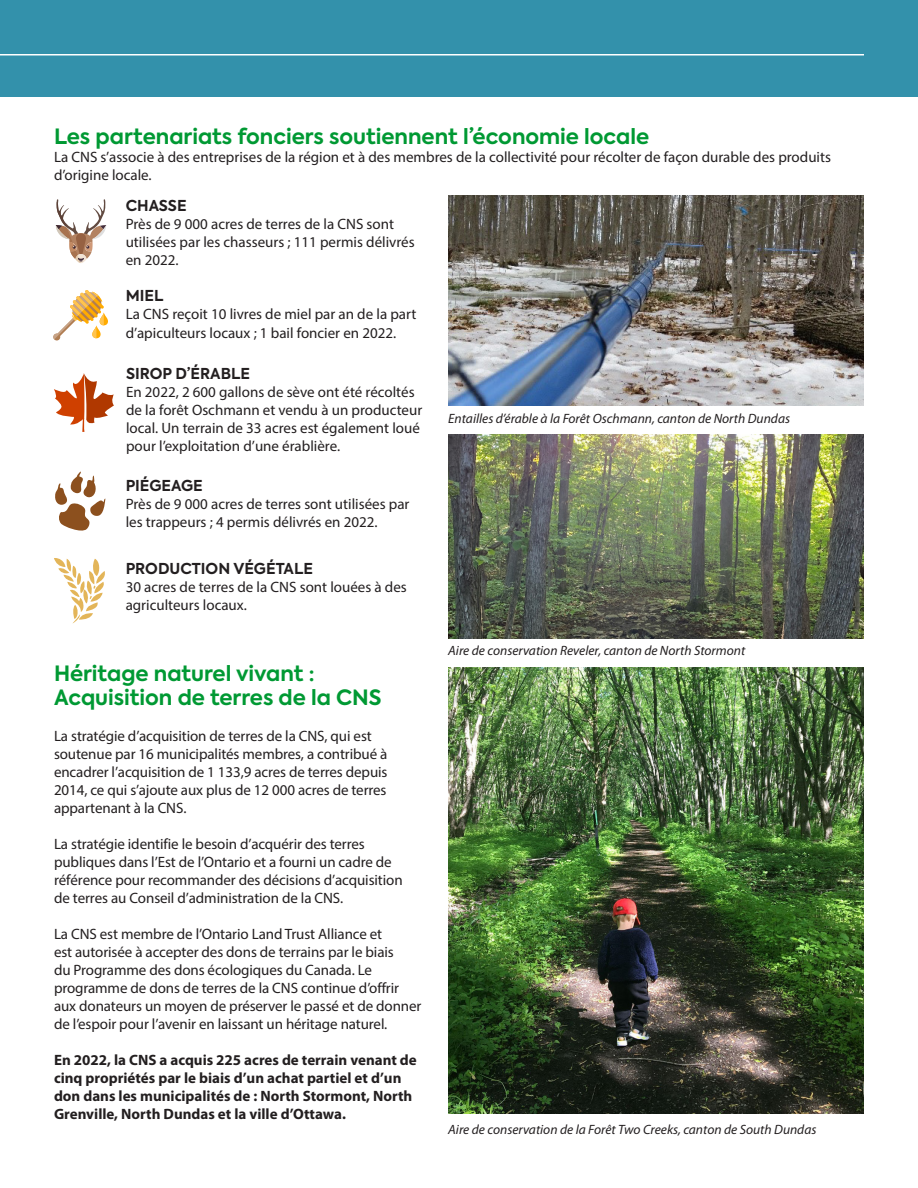
<style>
.page{position:relative;width:918px;height:1188px;background:#fff}
.page>*{position:absolute;margin:0;border:0;box-sizing:border-box;transform-origin:0 0}
.Header_Green{font:700 21px "Axiforma";color:#093}
.Body_10_12{font:700 21px/24px "Axiforma";color:#093}
.Body_10_12-2{font:15px/18px "Myriad Pro";letter-spacing:-.005em;color:#231f20}
._11_13_Body{font:15px/18px "Myriad Pro";color:#231f20}
.Body_10_12-3{font:700 15px/18px "Myriad Pro";color:#231f20}
._11_13_Body-2{font:700 15px "Axiforma";color:#231f20}
.Caption{font:italic 13.5px "Myriad Pro";color:#231f20}
</style>
<div class="page">
<svg style="left:53px;top:290px;width:55px;height:51px"></svg>
<svg style="left:54px;top:558px;width:51px;height:65px"></svg>
<svg style="left:54px;top:373px;width:60px;height:59px"></svg>
<svg style="left:56px;top:199px;width:50px;height:64px"></svg>
<svg style="left:55px;top:471px;width:50px;height:60px"></svg>
<img style="left:448px;top:196px;width:416px;height:210px">
<div style="left:0;top:0;width:918px;height:96px;background:#3391ab"></div>
<hr style="left:0;top:54px;width:864px;height:2px;background:#fff">
<img style="left:448px;top:435px;width:416px;height:203px">
<img style="left:448px;top:668px;width:416px;height:445px">
<p class="Header_Green" style="left:54px;top:122px;width:597px">Les partenariats fonciers soutiennent l’économie locale</p>
<p class="_11_13_Body" style="left:54px;top:148px;width:779px">La CNS s’associe à des entreprises de la région et à des membres de la collectivité pour récolter de façon durable des produits d’origine locale.</p>
<p class="_11_13_Body-2" style="left:126px;top:195px;width:62px">CHASSE</p>
<p class="_11_13_Body" style="left:126px;top:214px;width:291px">Près de 9 000 acres de terres de la CNS sont utilisées par les chasseurs ; 111 permis délivrés en 2022.</p>
<p class="_11_13_Body-2" style="left:126px;top:285px;width:39px">MIEL</p>
<p class="_11_13_Body" style="left:126px;top:304px;width:292px;line-height:19.5px">La CNS reçoit 10 livres de miel par an de la part d’apiculteurs locaux ; 1 bail foncier en 2022.</p>
<p class="_11_13_Body-2" style="left:126px;top:364px;width:125px">SIROP D’ÉRABLE</p>
<p class="_11_13_Body" style="left:126px;top:383px;width:298px">En 2022, 2 600 gallons de sève ont été récoltés de la forêt Oschmann et vendu à un producteur local. Un terrain de 33 acres est également loué pour l’exploitation d’une érablière.</p>
<p class="_11_13_Body-2" style="left:126px;top:475px;width:79px">PIÉGEAGE</p>
<p class="_11_13_Body" style="left:126px;top:495px;width:285px">Près de 9 000 acres de terres sont utilisées par les trappeurs ; 4 permis délivrés en 2022.</p>
<p class="_11_13_Body-2" style="left:126px;top:559px;width:189px">PRODUCTION VÉGÉTALE</p>
<p class="_11_13_Body" style="left:126px;top:578px;width:283px">30 acres de terres de la CNS sont louées à des agriculteurs locaux.</p>
<p class="Body_10_12" style="left:54px;top:662px;width:329px">Héritage naturel vivant :<br>Acquisition de terres de la CNS</p>
<p class="Body_10_12-2" style="left:54px;top:727px;width:335px">La stratégie d’acquisition de terres de la CNS, qui est soutenue par 16 municipalités membres, a contribué à encadrer l’acquisition de 1 133,9 acres de terres depuis 2014, ce qui s’ajoute aux plus de 12 000 acres de terres appartenant à la CNS.</p>
<p class="Body_10_12-2" style="left:54px;top:835px;width:350px">La stratégie identifie le besoin d’acquérir des terres publiques dans l’Est de l’Ontario et a fourni un cadre de référence pour recommander des décisions d’acquisition de terres au Conseil d’administration de la CNS.</p>
<p class="Body_10_12-2" style="left:54px;top:925px;width:369px">La CNS est membre de l’Ontario Land Trust Alliance et<br>est autorisée à accepter des dons de terrains par le biais<br>du Programme des dons écologiques du Canada. Le programme de dons de terres de la CNS continue d’offrir aux donateurs un moyen de préserver le passé et de donner de l’espoir pour l’avenir en laissant un héritage naturel.</p>
<p class="Body_10_12-3" style="left:54px;top:1050px;width:364px">En 2022, la CNS a acquis 225 acres de terrain venant de cinq propriétés par le biais d’un achat partiel et d’un don dans les municipalités de : North Stormont, North Grenville, North Dundas et la ville d’Ottawa.</p>
<p class="Caption" style="left:448px;top:410px;width:343px">Entailles d’érable à la Forêt Oschmann, canton de North Dundas</p>
<p class="Caption" style="left:448px;top:642px;width:299px">Aire de conservation Reveler, canton de North Stormont</p>
<p class="Caption" style="left:448px;top:1122px;width:370px">Aire de conservation de la Forêt Two Creeks, canton de South Dundas</p>
</div>
